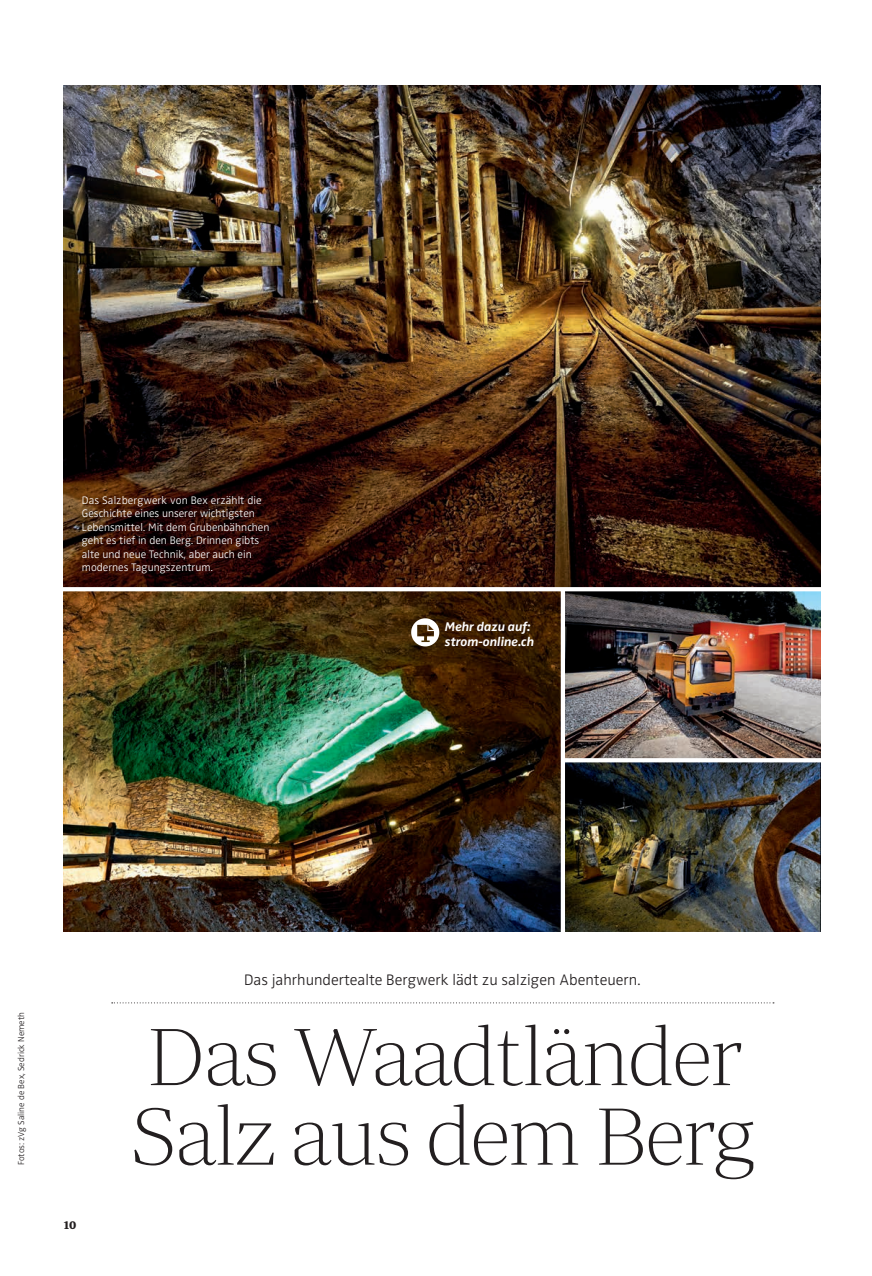
<style>
.page{position:relative;width:872px;height:1276px;background:#fff}
.page>*{position:absolute;margin:0;border:0;box-sizing:border-box;transform-origin:0 0}
.t1{font:82.5px/79.5px "Periodico Display Ut Lg";letter-spacing:-.03em;color:#231f20}
.t2{font:300 15.75px "Zwo Pro";color:#231f20}
.t3{font:italic 700 13.05px/15.6px "Zwo Pro";letter-spacing:-.01em;color:#fff}
.t4{font:700 12px "Periodico Text";color:#231f20}
.t5{font:300 11.25px/13.5px "Zwo Pro";color:#fff}
.t6{font:300 9px "Zwo Pro";color:#231f20}
</style>
<div class="page">
<img style="left:64px;top:85px;width:757px;height:846px">
<svg style="left:63px;top:587px;width:758px;height:4px"></svg>
<hr style="left:561px;top:589px;width:4px;height:346px;background:#fff">
<svg style="left:565px;top:758px;width:256px;height:4px"></svg>
<svg style="left:112px;top:1002px;width:662px;height:1px"></svg>
<svg style="left:411px;top:618px;width:28px;height:28px"></svg>
<p class="t5" style="left:82px;top:493px;width:189px">Das Salzbergwerk von Bex erzählt die Geschichte eines unserer wichtigsten Lebensmittel. Mit dem Grubenbähnchen geht es tief in den Berg. Drinnen gibts alte und neue Technik, aber auch ein modernes Tagungszentrum.</p>
<p class="t3" style="left:445px;top:618px;width:91px">Mehr dazu auf: strom-online.ch</p>
<h2 class="t2" style="left:244px;top:971px;width:398px">Das jahrhundertealte Bergwerk lädt zu salzigen Abenteuern.</h2>
<p class="t6" style="left:16px;top:1165px;width:155px;rotate:-90deg">Fotos: zVg Saline de Bex, Sedrick Nemeth</p>
<h1 class="t1" style="left:131px;top:1016px;width:626px">Das Waadtländer<br>Salz aus dem Berg</h1>
<p class="t4" style="left:64px;top:1217px;width:14px">10</p>
</div>
